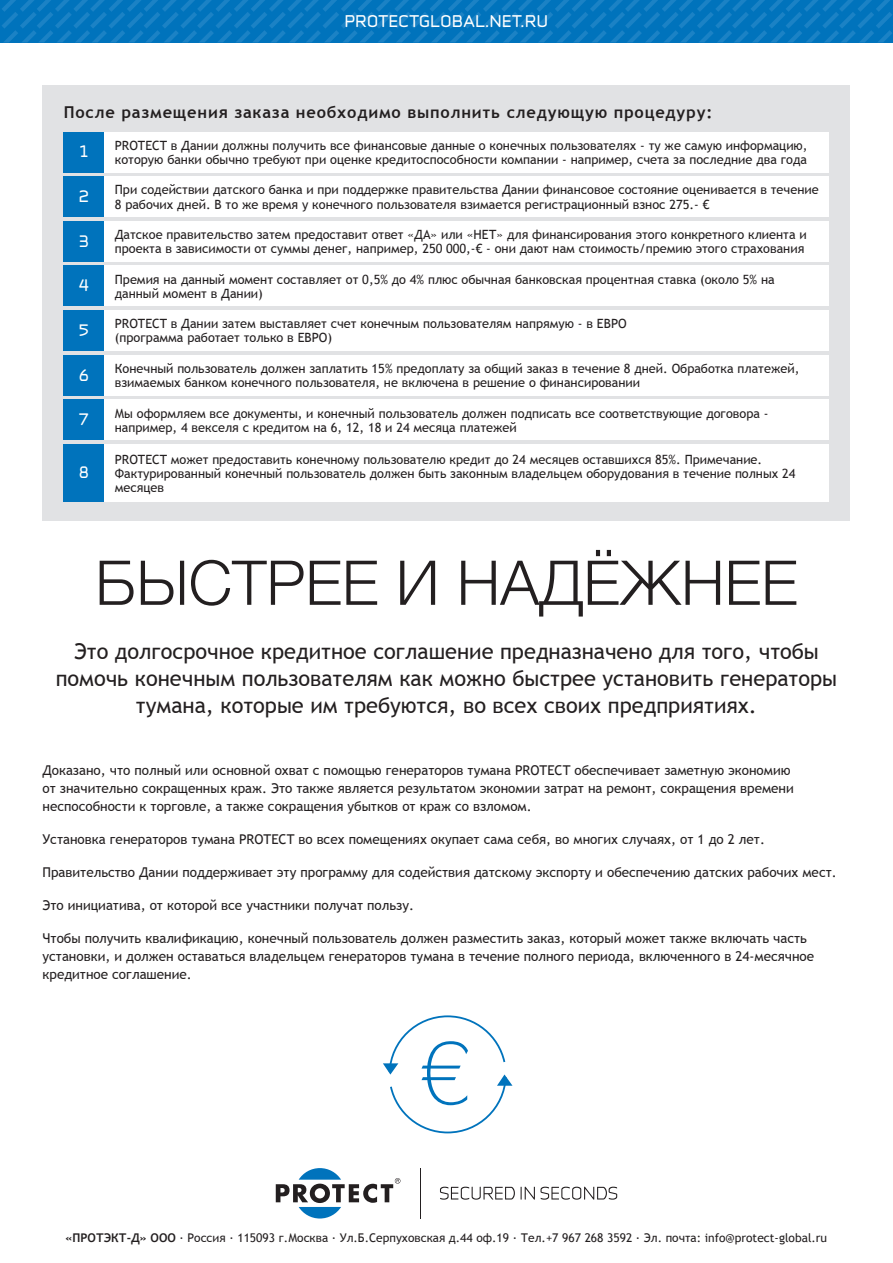
<style>
.page{position:relative;width:893px;height:1263px;background:#fff}
.page>*{position:absolute;margin:0;border:0;box-sizing:border-box;transform-origin:0 0}
.t1{font:300 61.8px "Helvetica";color:#231f20}
.t2{font:21.75px/27px "Trebuchet MS";color:#231f20;text-align:center}
.t3{font:700 16.35px "Trebuchet MS";letter-spacing:.05em;color:#231f20}
.t4{font:15.3px "Infinity T Bold";letter-spacing:.045em;color:#fff}
.t5{font:15px "Infinity T Bold";color:#fff}
.t6{font:13.5px/18px "Trebuchet MS";color:#231f20}
.t7{font:12.75px/14.2px "Trebuchet MS";color:#231f20}
.t8{font:12px "Trebuchet MS";color:#231f20}
.s1{font-weight:700}
</style>
<div class="page">
<svg style="left:440px;top:1187px;width:75px;height:13px"></svg>
<svg style="left:521px;top:1187px;width:96px;height:13px"></svg>
<svg style="left:276px;top:1168px;width:124px;height:50px"></svg>
<hr style="left:420px;top:1168px;width:1px;height:50px;background:#231f20">
<svg style="left:2px;top:0;width:891px;height:43px"></svg>
<div style="left:43px;top:85px;width:807px;height:436px;background:#e1e2e4"></div>
<div style="left:64px;top:132px;width:765px;height:40px;background:#fff"></div>
<div style="left:64px;top:132px;width:40px;height:40px;background:#0073bc"></div>
<div style="left:64px;top:176px;width:765px;height:41px;background:#fff"></div>
<div style="left:64px;top:176px;width:40px;height:41px;background:#0073bc"></div>
<div style="left:64px;top:221px;width:765px;height:40px;background:#fff"></div>
<div style="left:64px;top:221px;width:40px;height:40px;background:#0073bc"></div>
<div style="left:64px;top:266px;width:765px;height:40px;background:#fff"></div>
<div style="left:64px;top:266px;width:40px;height:40px;background:#0073bc"></div>
<div style="left:64px;top:310px;width:765px;height:41px;background:#fff"></div>
<div style="left:64px;top:310px;width:40px;height:41px;background:#0073bc"></div>
<div style="left:64px;top:355px;width:765px;height:40px;background:#fff"></div>
<div style="left:64px;top:355px;width:40px;height:40px;background:#0073bc"></div>
<div style="left:64px;top:400px;width:765px;height:40px;background:#fff"></div>
<div style="left:64px;top:400px;width:40px;height:40px;background:#0073bc"></div>
<div style="left:64px;top:444px;width:765px;height:58px;background:#fff"></div>
<div style="left:64px;top:444px;width:40px;height:58px;background:#0073bc"></div>
<svg style="left:383px;top:1015px;width:129px;height:119px"></svg>
<p class="t4" style="left:345px;top:10px;width:204px">PROTECTGLOBAL.NET.RU</p>
<p class="t3" style="left:64px;top:102px;width:650px">После размещения заказа необходимо выполнить следующую процедуру:</p>
<p class="t7" style="left:115px;top:138px;width:694px">PROTECT в Дании должны получить все финансовые данные о конечных пользователях - ту же самую информацию, которую банки обычно требуют при оценке кредитоспособности компании - например, счета за последние два года</p>
<p class="t5" style="left:79px;top:140px;width:11px">1</p>
<p class="t5" style="left:79px;top:185px;width:11px">2</p>
<p class="t5" style="left:79px;top:230px;width:11px">3</p>
<p class="t5" style="left:79px;top:274px;width:11px">4</p>
<p class="t5" style="left:79px;top:319px;width:11px">5</p>
<p class="t5" style="left:79px;top:364px;width:11px">6</p>
<p class="t5" style="left:79px;top:408px;width:11px">7</p>
<p class="t5" style="left:79px;top:462px;width:11px">8</p>
<p class="t7" style="left:115px;top:183px;width:705px">При содействии датского банка и при поддержке правительства Дании финансовое состояние оценивается в течение<br>8 рабочих дней. В то же время у конечного пользователя взимается регистрационный взнос 275.- €</p>
<p class="t7" style="left:115px;top:227px;width:693px">Датское правительство затем предоставит ответ «ДА» или «НЕТ» для финансирования этого конкретного клиента и проекта в зависимости от суммы денег, например, 250 000,-€ - они дают нам стоимость/премию этого страхования</p>
<p class="t7" style="left:115px;top:272px;width:661px">Премия на данный момент составляет от 0,5% до 4% плюс обычная банковская процентная ставка (около 5% на данный момент в Дании)</p>
<p class="t7" style="left:115px;top:317px;width:513px">PROTECT в Дании затем выставляет счет конечным пользователям напрямую - в ЕВРО (программа работает только в ЕВРО)</p>
<p class="t7" style="left:115px;top:361px;width:686px">Конечный пользователь должен заплатить 15% предоплату за общий заказ в течение 8 дней. Обработка платежей, взимаемых банком конечного пользователя, не включена в решение о финансировании</p>
<p class="t7" style="left:115px;top:406px;width:655px">Мы оформляем все документы, и конечный пользователь должен подписать все соответствующие договора - например, 4 векселя с кредитом на 6, 12, 18 и 24 месяца платежей</p>
<p class="t7" style="left:115px;top:452px;width:682px">PROTECT может предоставить конечному пользователю кредит до 24 месяцев оставшихся 85%. Примечание.<br>Фактурированный конечный пользователь должен быть законным владельцем оборудования в течение полных 24 месяцев</p>
<h1 class="t1" style="left:95px;top:530px;width:704px">БЫСТРЕЕ И НАДЁЖНЕЕ</h1>
<h2 class="t2" style="left:56px;top:638px;width:783px">Это долгосрочное кредитное соглашение предназначено для того, чтобы помочь конечным пользователям как можно быстрее установить генераторы тумана, которые им требуются, во всех своих предприятиях.</h2>
<p class="t6" style="left:43px;top:761px;width:753px">Доказано, что полный или основной охват с помощью генераторов тумана PROTECT обеспечивает заметную экономию от значительно сокращенных краж. Это также является результатом экономии затрат на ремонт, сокращения времени неспособности к торговле, а также сокращения убытков от краж со взломом.</p>
<p class="t6" style="left:43px;top:830px;width:724px">Установка генераторов тумана PROTECT во всех помещениях окупает сама себя, во многих случаях, от 1 до 2 лет.</p>
<p class="t6" style="left:43px;top:863px;width:796px">Правительство Дании поддерживает эту программу для содействия датскому экспорту и обеспечению датских рабочих мест.</p>
<p class="t6" style="left:43px;top:896px;width:373px">Это инициатива, от которой все участники получат пользу.</p>
<p class="t6" style="left:43px;top:929px;width:773px">Чтобы получить квалификацию, конечный пользователь должен разместить заказ, который может также включать часть установки, и должен оставаться владельцем генераторов тумана в течение полного периода, включенного в 24-месячное кредитное соглашение.</p>
<p class="t8" style="left:66px;top:1231px;width:763px"><span class="s1">«ПРОТЭКТ-Д» ООО</span> · Россия · 115093 г.Москва · Ул.Б.Серпуховская д.44 оф.19 · Тел.+7 967 268 3592 · Эл. почта: info@protect-global.ru</p>
</div>
